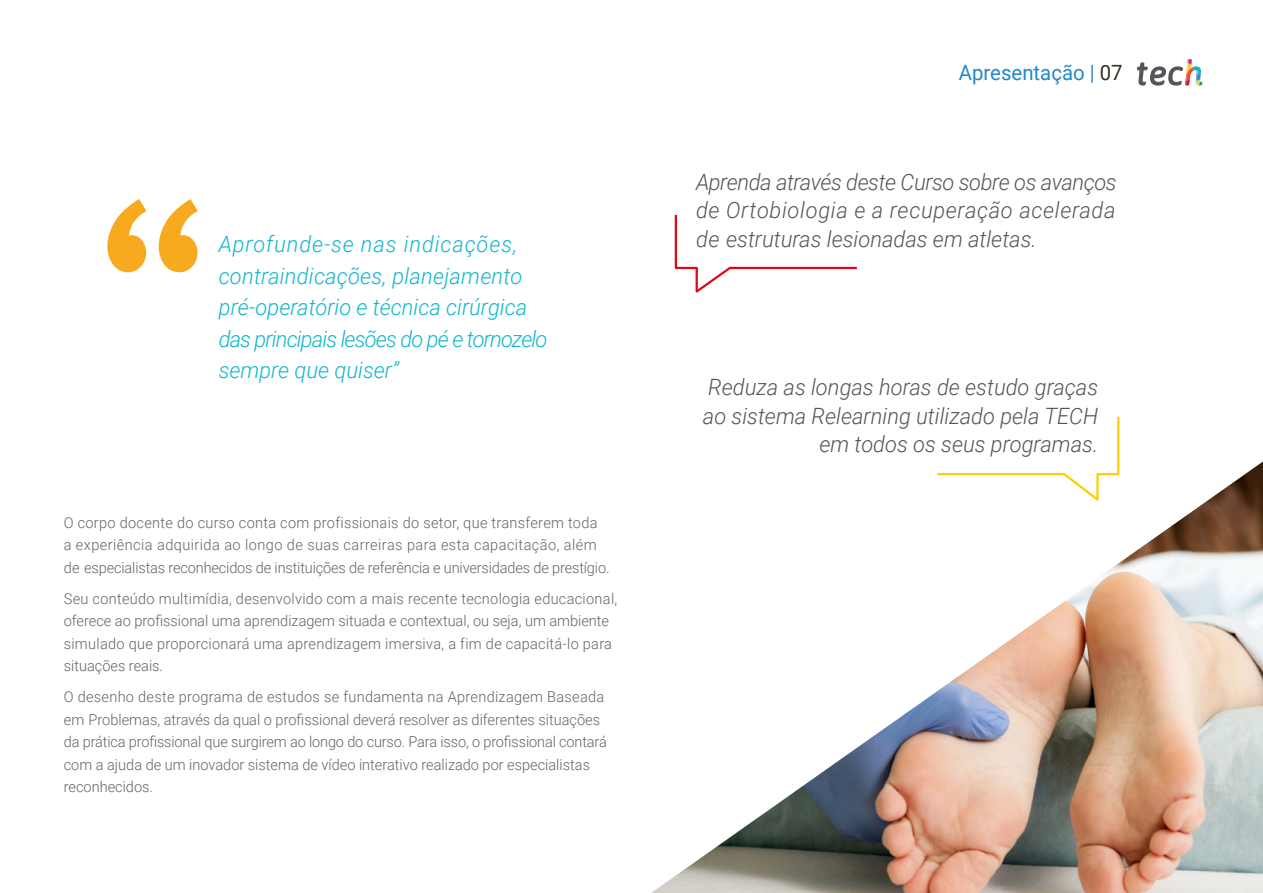
<style>
.page{position:relative;width:1263px;height:893px;background:#fff}
.page>*{position:absolute;margin:0;border:0;box-sizing:border-box;transform-origin:0 0}
.t1{font:italic 300 22.5px/28.5px "Roboto";color:#52555b;text-align:right}
.t2{font:italic 300 22.5px/31.5px "Roboto";color:#0fb6cf}
.t3{font:21px "Roboto";color:#2488c9}
.t4{font:300 15px/22.5px "Roboto";letter-spacing:.02em;color:#61646a}
.t5{font:300 15px/22.5px "Roboto";color:#61646a}
.s1{color:#312e20}
</style>
<div class="page">
<svg style="left:107px;top:199px;width:91px;height:73px"></svg>
<img style="left:651px;top:461px;width:612px;height:432px">
<svg style="left:1137px;top:59px;width:65px;height:27px"></svg>
<svg style="left:935px;top:416px;width:185px;height:88px"></svg>
<svg style="left:674px;top:214px;width:183px;height:79px"></svg>
<h1 class="t2" style="left:219px;top:228px;width:330px">Aprofunde-se nas indicações, contraindicações, planejamento pré-operatório e técnica cirúrgica das principais lesões do pé e tornozelo sempre que quiser”</h1>
<p class="t4" style="left:64px;top:510px;width:547px">O corpo docente do curso conta com profissionais do setor, que transferem toda<br>a experiência adquirida ao longo de suas carreiras para esta capacitação, além de especialistas reconhecidos de instituições de referência e universidades de prestígio.</p>
<p class="t4" style="left:64px;top:586px;width:555px">Seu conteúdo multimídia, desenvolvido com a mais recente tecnologia educacional, oferece ao profissional uma aprendizagem situada e contextual, ou seja, um ambiente simulado que proporcionará uma aprendizagem imersiva, a fim de capacitá-lo para situações reais.</p>
<p class="t5" style="left:64px;top:685px;width:545px">O desenho deste programa de estudos se fundamenta na Aprendizagem Baseada em Problemas, através da qual o profissional deverá resolver as diferentes situações da prática profissional que surgirem ao longo do curso. Para isso, o profissional contará com a ajuda de um inovador sistema de vídeo interativo realizado por especialistas reconhecidos.</p>
<h2 class="t3" style="left:959px;top:57px;width:165px">Apresentação | <span class="s1">07</span></h2>
<h1 class="t1" style="left:696px;top:167px;width:422px;text-align:justify">Aprenda através deste Curso sobre os avanços de Ortobiologia e a recuperação acelerada de estruturas lesionadas em atletas.</h1>
<h1 class="t1" style="left:703px;top:372px;width:397px">Reduza as longas horas de estudo graças ao sistema Relearning utilizado pela TECH em todos os seus programas.</h1>
</div>
